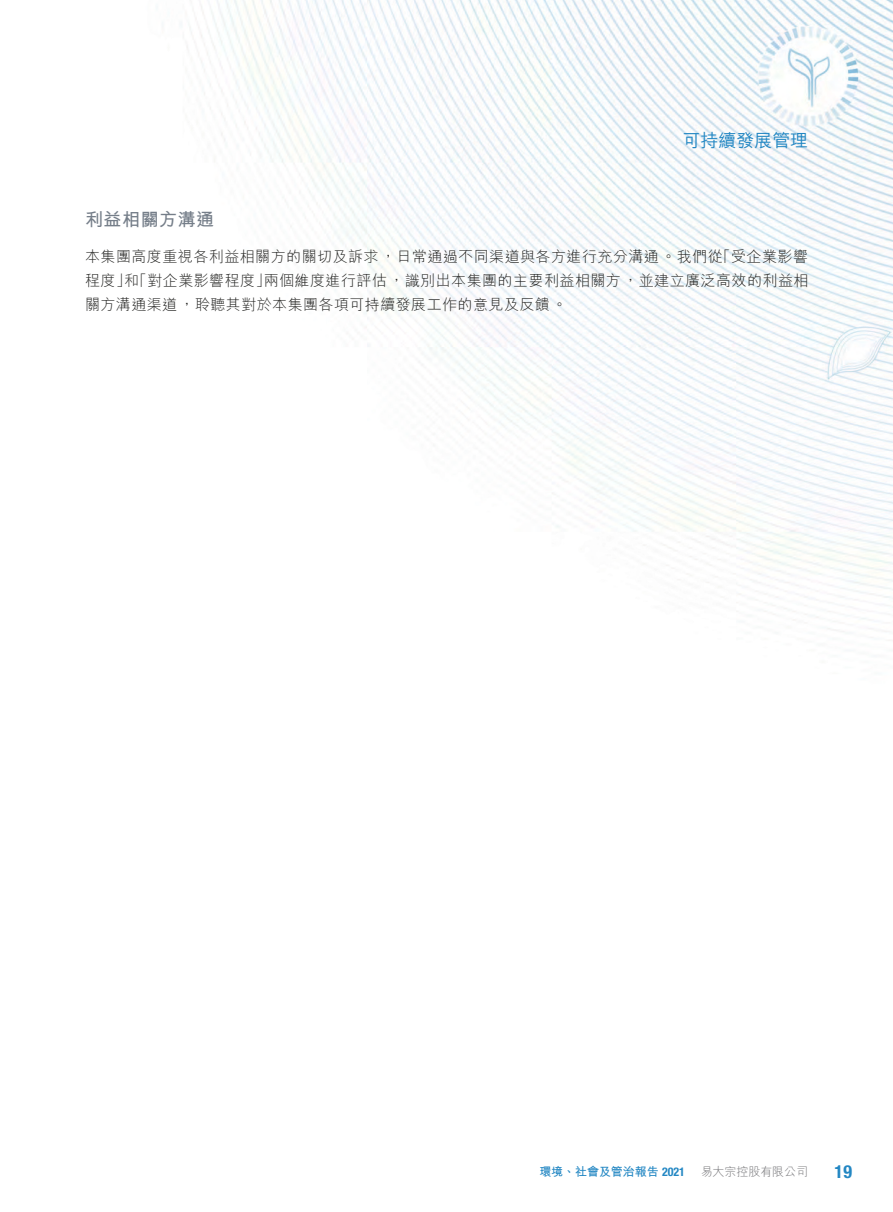
<style>
.page{position:relative;width:893px;height:1212px;background:#fff}
.page>*{position:absolute;margin:0;border:0;box-sizing:border-box;transform-origin:0 0}
.t1{font:18px "M Hei HK Medium E Ten B5 H";letter-spacing:-.005em;color:#2387c3}
.t2{font:18px "M Hei HK Bold E Ten B5 H";letter-spacing:.03em;color:#757e89}
.t3{font:700 condensed 18px "Helvetica Neue LT Std";color:#2387c3}
.t4{font:15px/24px "M Hei HK Light E Ten B5 H";letter-spacing:.03em;color:#1e1e1c;text-align:justify}
.t5{font:12px "M Hei HK Bold E Ten B5 H";letter-spacing:-.005em;color:#2387c3}
.t6{font:12px "M Hei HK Light E Ten B5 H";letter-spacing:-.005em;color:#707073}
.s1{font-family:"Helvetica Neue LT Std";font-weight:700;font-stretch:condensed}
</style>
<div class="page">
<img style="left:187px;top:0;width:705px;height:632px">
<p class="t1" style="left:682px;top:134px;width:127px">可持續發展管理</p>
<p class="t2" style="left:85px;top:212px;width:131px">利益相關方溝通</p>
<p class="t4" style="left:85px;top:247px;width:724px">本集團高度重視各利益相關方的關切及訴求，日常通過不同渠道與各方進行充分溝通。我們從「受企業影響程度」和「對企業影響程度」兩個維度進行評估，識別出本集團的主要利益相關方，並建立廣泛高效的利益相關方溝通渠道，聆聽其對於本集團各項可持續發展工作的意見及反饋。</p>
<p class="t5" style="left:539px;top:1167px;width:147px">環境、社會及管治報告 <span class="s1">2021</span></p>
<p class="t6" style="left:700px;top:1167px;width:109px">易大宗控股有限公司</p>
<p class="t3" style="left:834px;top:1161px;width:19px">19</p>
</div>
